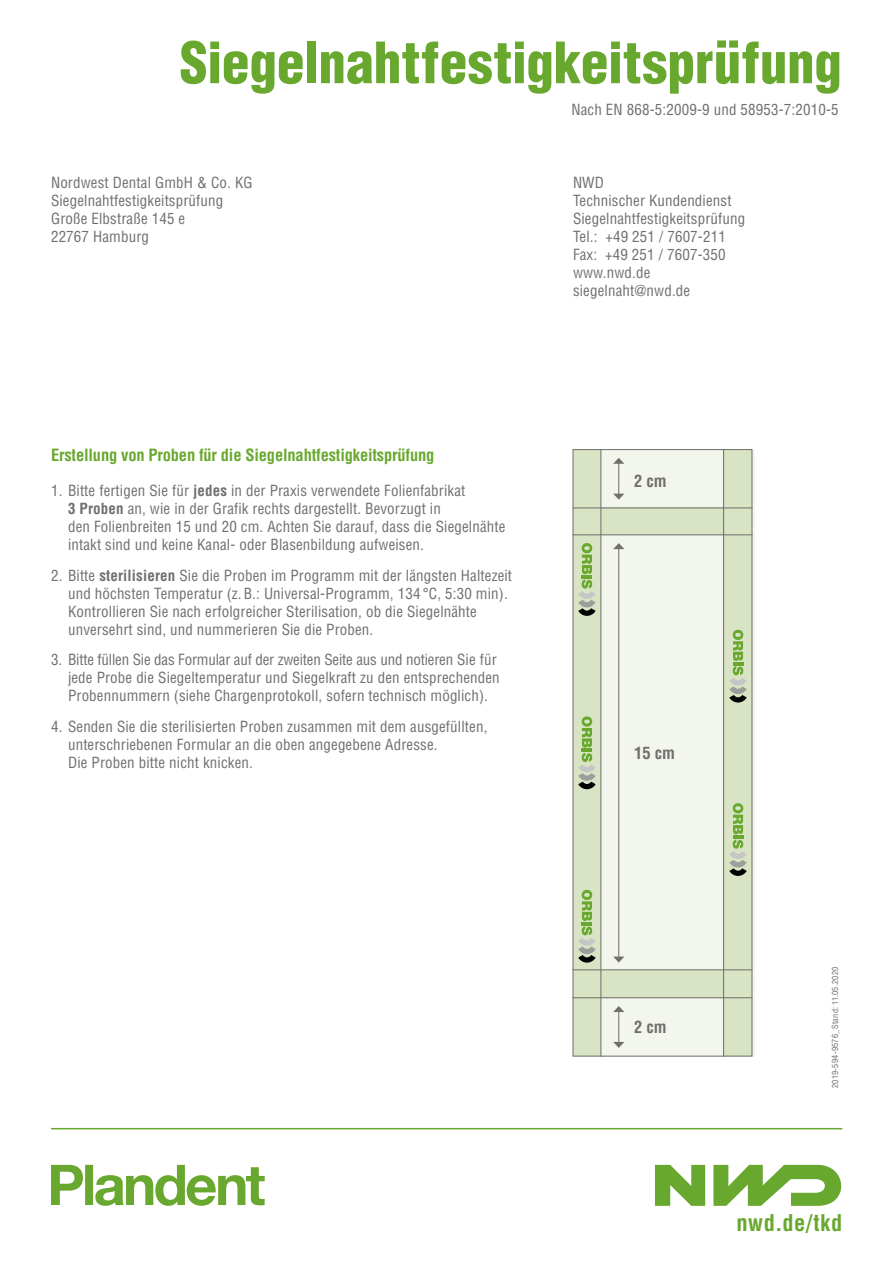
<style>
.page{position:relative;width:893px;height:1263px;background:#fff}
.page>*{position:absolute;margin:0;border:0;box-sizing:border-box;transform-origin:0 0}
.fließtext{font:900 condensed 55.5px "Helvetica LT Std";color:#69a82f}
.t1{font:700 condensed 22.5px "Helvetica LT Std";letter-spacing:.025em;color:#69a82f}
.Headline_Infos{font:700 condensed 16.5px "Helvetica LT Std";letter-spacing:-.01em;color:#69a82f}
.Headline_Infos-2{font:700 condensed 16.5px "Helvetica LT Std";color:#706f6f}
.Aufzählung_Zahlen{font:condensed 15px/18px "Helvetica LT Std";letter-spacing:.01em;color:#706f6f}
.t2{font:condensed 8.25px "Helvetica LT Std";letter-spacing:.03em;color:#706f6f}
.s1{font-weight:700}
</style>
<div class="page">
<div style="left:576px;top:450px;width:179px;height:607px;background:#f3f6ec"></div>
<div style="left:724px;top:450px;width:28px;height:606px;background:#d8e4c3"></div>
<div style="left:573px;top:450px;width:28px;height:606px;background:#d8e4c3"></div>
<div style="left:573px;top:507px;width:179px;height:28px;background:#d8e4c3"></div>
<div style="left:573px;top:970px;width:179px;height:28px;background:#d8e4c3"></div>
<svg style="left:578px;top:543px;width:18px;height:73px"></svg>
<svg style="left:578px;top:890px;width:18px;height:72px"></svg>
<svg style="left:578px;top:716px;width:18px;height:73px"></svg>
<svg style="left:733px;top:803px;width:10px;height:31px"></svg>
<hr style="left:733px;top:835px;width:10px;height:4px;background:#69a82f">
<svg style="left:729px;top:840px;width:18px;height:36px"></svg>
<svg style="left:729px;top:630px;width:18px;height:72px"></svg>
<hr style="left:618px;top:463px;width:1px;height:31px;background:#706f6f">
<svg style="left:613px;top:458px;width:11px;height:6px"></svg>
<svg style="left:613px;top:494px;width:11px;height:6px"></svg>
<hr style="left:618px;top:1011px;width:1px;height:32px;background:#706f6f">
<svg style="left:613px;top:1006px;width:11px;height:6px"></svg>
<svg style="left:613px;top:1042px;width:11px;height:6px"></svg>
<hr style="left:618px;top:548px;width:1px;height:409px;background:#706f6f">
<svg style="left:613px;top:543px;width:11px;height:6px"></svg>
<svg style="left:613px;top:956px;width:11px;height:6px"></svg>
<hr style="left:600px;top:450px;width:1px;height:607px;background:#706f6f">
<hr style="left:723px;top:450px;width:1px;height:607px;background:#706f6f">
<hr style="left:572px;top:507px;width:180px;height:1px;background:#706f6f">
<hr style="left:572px;top:534px;width:180px;height:1px;background:#706f6f">
<hr style="left:572px;top:969px;width:180px;height:1px;background:#706f6f">
<hr style="left:572px;top:997px;width:180px;height:1px;background:#706f6f">
<div style="left:572px;top:449px;width:180px;height:608px;border:1px solid #706f6f"></div>
<svg style="left:655px;top:1165px;width:50px;height:41px"></svg>
<svg style="left:713px;top:1165px;width:129px;height:41px"></svg>
<svg style="left:51px;top:1165px;width:214px;height:41px"></svg>
<hr style="left:51px;top:1128px;width:791px;height:1px;background:#69a82f">
<p class="fließtext" style="left:180px;top:28px;width:664px">Siegelnahtfestigkeitsprüfung</p>
<p class="Aufzählung_Zahlen" style="left:571px;top:101px;width:269px">Nach EN 868-5:2009-9 und 58953-7:2010-5</p>
<p class="Aufzählung_Zahlen" style="left:51px;top:173px;width:203px">Nordwest Dental GmbH &amp; Co. KG<br>Siegelnahtfestigkeitsprüfung<br>Große Elbstraße 145 e<br>22767 Hamburg</p>
<p class="Aufzählung_Zahlen" style="left:573px;top:173px;width:174px">NWD<br>Technischer Kundendienst<br>Siegelnahtfestigkeitsprüfung<br>Tel.: +49 251 / 7607-211<br>Fax: +49 251 / 7607-350 www.nwd.de siegelnaht@nwd.de</p>
<p class="Headline_Infos" style="left:51px;top:445px;width:385px">Erstellung von Proben für die Siegelnahtfestigkeitsprüfung</p>
<p class="Aufzählung_Zahlen" style="left:68px;top:481px;width:439px;text-indent:-17px">1. Bitte fertigen Sie für <span class="s1">jedes</span> in der Praxis verwendete Folienfabrikat<br><span class="s1">3 Proben</span> an, wie in der Grafik rechts dargestellt. Bevorzugt in<br>den Folienbreiten 15 und 20 cm. Achten Sie darauf, dass die Siegelnähte intakt sind und keine Kanal- oder Blasenbildung aufweisen.</p>
<p class="Aufzählung_Zahlen" style="left:68px;top:566px;width:446px;text-indent:-17px">2. Bitte <span class="s1">sterilisieren</span> Sie die Proben im Programm mit der längsten Haltezeit und höchsten Temperatur (z. B.: Universal-Programm, 134 °C, 5:30 min).<br>Kontrollieren Sie nach erfolgreicher Sterilisation, ob die Siegelnähte unversehrt sind, und nummerieren Sie die Proben.</p>
<p class="Aufzählung_Zahlen" style="left:68px;top:651px;width:433px;text-indent:-17px">3. Bitte füllen Sie das Formular auf der zweiten Seite aus und notieren Sie für jede Probe die Siegeltemperatur und Siegelkraft zu den entsprechenden<br>Probennummern (siehe Chargenprotokoll, sofern technisch möglich).</p>
<p class="Aufzählung_Zahlen" style="left:68px;top:718px;width:421px;text-indent:-17px">4. Senden Sie die sterilisierten Proben zusammen mit dem ausgefüllten, unterschriebenen Formular an die oben angegebene Adresse.<br>Die Proben bitte nicht knicken.</p>
<p class="Headline_Infos-2" style="left:634px;top:471px;width:34px">2 cm</p>
<p class="Headline_Infos-2" style="left:634px;top:742px;width:42px">15 cm</p>
<p class="Headline_Infos-2" style="left:634px;top:1016px;width:34px">2 cm</p>
<p class="t2" style="left:830px;top:1088px;width:123px;rotate:-90deg">2019-594-9576_Stand: 11.05.2020</p>
<p class="t1" style="left:736px;top:1208px;width:107px">nwd.de/tkd</p>
</div>
